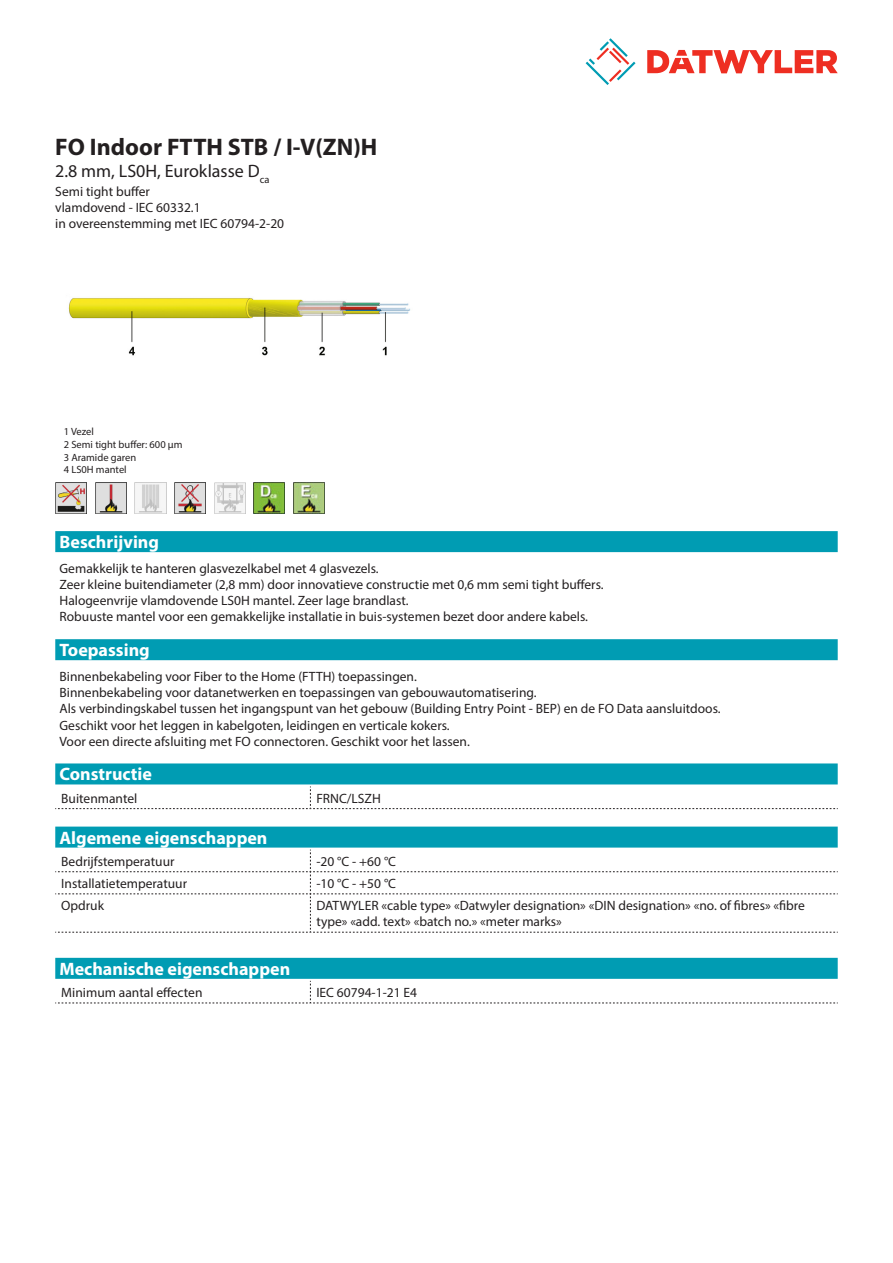
<style>
.page{position:relative;width:893px;height:1263px;background:#fff}
.page>*{position:absolute;margin:0;border:0;box-sizing:border-box;transform-origin:0 0}
.Product_Head{font:700 24px "Myriad Pro";color:#231f20}
.Standard_Head_Proper{font:700 18px "Myriad Pro";color:#fff}
.SubHead{font:18px "Myriad Pro";color:#231f20}
.Standard_text{font:13.5px/16.2px "Myriad Pro";color:#231f20}
.myriad_light_propert{font:13.5px/16.2px "Myriad Pro";color:#231f20}
.imagetext{font:10.5px/12.6px "Myriad Pro";color:#231f20}
</style>
<div class="page">
<svg style="left:586px;top:38px;width:49px;height:47px"></svg>
<svg style="left:647px;top:50px;width:191px;height:23px"></svg>
<div style="left:55px;top:763px;width:783px;height:21px;background:#009cb3"></div>
<svg style="left:55px;top:786px;width:783px;height:23px"></svg>
<div style="left:55px;top:958px;width:783px;height:21px;background:#009cb3"></div>
<svg style="left:55px;top:981px;width:783px;height:23px"></svg>
<img style="left:68px;top:298px;width:343px;height:58px">
<div style="left:55px;top:531px;width:783px;height:21px;background:#009cb3"></div>
<img style="left:293px;top:482px;width:32px;height:31px">
<img style="left:254px;top:482px;width:31px;height:31px">
<img style="left:214px;top:482px;width:31px;height:31px">
<img style="left:174px;top:482px;width:32px;height:31px">
<img style="left:135px;top:482px;width:31px;height:31px">
<img style="left:95px;top:482px;width:31px;height:31px">
<img style="left:55px;top:482px;width:32px;height:31px">
<div style="left:55px;top:639px;width:783px;height:21px;background:#009cb3"></div>
<div style="left:55px;top:826px;width:783px;height:21px;background:#009cb3"></div>
<svg style="left:55px;top:849px;width:783px;height:84px"></svg>
<p class="Product_Head" style="left:55px;top:131px;width:324px">FO Indoor FTTH STB / I-V(ZN)H</p>
<p class="SubHead" style="left:55px;top:160px;width:216px">2.8 mm, LS0H, Euroklasse D<sub>ca</sub></p>
<p class="Standard_text" style="left:55px;top:183px;width:230px">Semi tight buffer<br>vlamdovend - IEC 60332.1<br>in overeenstemming met IEC 60794-2-20</p>
<p class="imagetext" style="left:64px;top:425px;width:120px">1 Vezel<br>2 Semi tight buffer: 600 µm<br>3 Aramide garen<br>4 LS0H mantel</p>
<p class="Standard_Head_Proper" style="left:60px;top:530px;width:101px">Beschrijving</p>
<p class="Standard_text" style="left:60px;top:560px;width:546px">Gemakkelijk te hanteren glasvezelkabel met 4 glasvezels.<br>Zeer kleine buitendiameter (2,8 mm) door innovatieve constructie met 0,6 mm semi tight buffers.<br>Halogeenvrije vlamdovende LS0H mantel. Zeer lage brandlast.<br>Robuuste mantel voor een gemakkelijke installatie in buis-systemen bezet door andere kabels.</p>
<p class="Standard_Head_Proper" style="left:60px;top:638px;width:92px">Toepassing</p>
<p class="Standard_text" style="left:60px;top:668px;width:663px">Binnenbekabeling voor Fiber to the Home (FTTH) toepassingen.<br>Binnenbekabeling voor datanetwerken en toepassingen van gebouwautomatisering.<br>Als verbindingskabel tussen het ingangspunt van het gebouw (Building Entry Point - BEP) en de FO Data aansluitdoos.<br>Geschikt voor het leggen in kabelgoten, leidingen en verticale kokers.<br>Voor een directe afsluiting met FO connectoren. Geschikt voor het lassen.</p>
<p class="Standard_Head_Proper" style="left:60px;top:763px;width:94px">Constructie</p>
<p class="myriad_light_propert" style="left:61px;top:790px;width:78px">Buitenmantel</p>
<p class="myriad_light_propert" style="left:316px;top:790px;width:66px">FRNC/LSZH</p>
<p class="Standard_Head_Proper" style="left:60px;top:826px;width:209px">Algemene eigenschappen</p>
<p class="myriad_light_propert" style="left:61px;top:853px;width:115px">Bedrijfstemperatuur</p>
<p class="myriad_light_propert" style="left:316px;top:853px;width:81px">-20 °C - +60 °C</p>
<p class="myriad_light_propert" style="left:61px;top:875px;width:127px">Installatietemperatuur</p>
<p class="myriad_light_propert" style="left:316px;top:875px;width:81px">-10 °C - +50 °C</p>
<p class="myriad_light_propert" style="left:61px;top:897px;width:44px">Opdruk</p>
<p class="myriad_light_propert" style="left:316px;top:897px;width:490px">DATWYLER «cable type» «Datwyler designation» «DIN designation» «no. of fibres» «fibre type» «add. text» «batch no.» «meter marks»</p>
<p class="Standard_Head_Proper" style="left:60px;top:957px;width:232px">Mechanische eigenschappen</p>
<p class="myriad_light_propert" style="left:61px;top:984px;width:143px">Minimum aantal effecten</p>
<p class="myriad_light_propert" style="left:316px;top:984px;width:102px">IEC 60794-1-21 E4</p>
</div>
